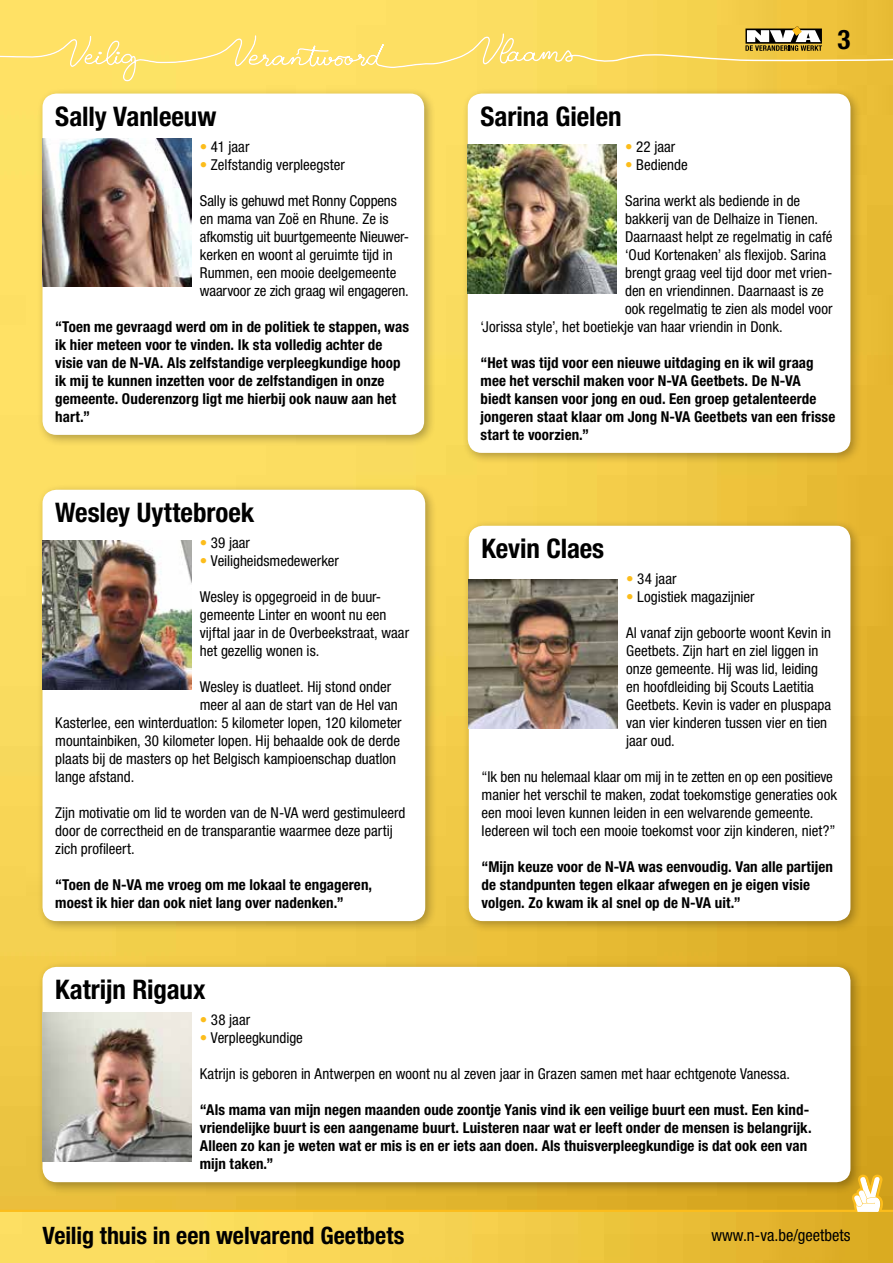
<style>
.page{position:relative;width:893px;height:1263px;background:#fff}
.page>*{position:absolute;margin:0;border:0;box-sizing:border-box;transform-origin:0 0}
.t1{font:700 condensed 27px "Helvetica Neue LT Std";letter-spacing:-.005em;color:#000}
.t2{font:700 condensed 24px "Helvetica Neue LT Std";letter-spacing:-.005em;color:#000}
.t3{font:condensed 16.5px "Helvetica Neue LT Std";color:#000}
.t4{font:condensed 15px/18px "Helvetica Neue LT Std";color:#000}
.t5{font:700 condensed 15px/18px "Helvetica Neue LT Std";letter-spacing:.005em;color:#000}
.s1{color:#fcbd1c}
</style>
<div class="page">
<img style="left:0;top:0;width:893px;height:1263px">
<svg style="left:0;top:26px;width:893px;height:56px;background:#f6d862"></svg>
<svg style="left:0;top:1174px;width:893px;height:38px;background:#e4b632"></svg>
<div style="left:37px;top:484px;width:400px;height:449px;background:#000;opacity:.3"></div>
<div style="left:43px;top:490px;width:382px;height:431px;background:#fff;border-radius:14px"></div>
<img style="left:43px;top:541px;width:148px;height:149px">
<div style="left:462px;top:88px;width:400px;height:377px;background:#000;opacity:.3"></div>
<div style="left:468px;top:94px;width:382px;height:359px;background:#fff;border-radius:14px"></div>
<img style="left:468px;top:145px;width:149px;height:148px">
<div style="left:463px;top:520px;width:399px;height:413px;background:#000;opacity:.3"></div>
<div style="left:469px;top:526px;width:381px;height:395px;background:#fff;border-radius:14px"></div>
<img style="left:469px;top:580px;width:149px;height:149px">
<div style="left:37px;top:88px;width:399px;height:359px;background:#000;opacity:.3"></div>
<div style="left:43px;top:94px;width:381px;height:341px;background:#fff;border-radius:14px"></div>
<img style="left:43px;top:138px;width:148px;height:149px">
<div style="left:37px;top:961px;width:826px;height:233px;background:#000;opacity:.3"></div>
<div style="left:43px;top:967px;width:807px;height:215px;background:#fff;border-radius:14px"></div>
<img style="left:43px;top:1012px;width:148px;height:149px">
<h1 class="t1" style="left:55px;top:100px;width:163px">Sally Vanleeuw</h1>
<p class="t4" style="left:200px;top:138px;width:51px"><span class="s1">•</span> 41 jaar</p>
<p class="t4" style="left:200px;top:156px;width:146px"><span class="s1">•</span> Zelfstandig verpleegster</p>
<p class="t4" style="left:200px;top:192px;width:211px">Sally is gehuwd met Ronny Coppens en mama van Zoë en Rhune. Ze is afkomstig uit buurtgemeente Nieuwer&shy;kerken en woont al geruimte tijd in Rummen, een mooie deelgemeente waarvoor ze zich graag wil engageren.</p>
<p class="t5" style="left:55px;top:318px;width:355px">“Toen me gevraagd werd om in de politiek te stappen, was ik hier meteen voor te vinden. Ik sta volledig achter de visie van de N-VA. Als zelfstandige verpleegkundige hoop ik mij te kunnen inzetten voor de zelfstandigen in onze gemeente. Ouderenzorg ligt me hierbij ook nauw aan het hart.”</p>
<h1 class="t1" style="left:55px;top:496px;width:201px">Wesley Uyttebroek</h1>
<p class="t4" style="left:200px;top:534px;width:52px"><span class="s1">•</span> 39 jaar</p>
<p class="t4" style="left:200px;top:552px;width:141px"><span class="s1">•</span> Veiligheidsmedewerker</p>
<p class="t4" style="left:200px;top:588px;width:211px">Wesley is opgegroeid in de buur&shy;gemeente Linter en woont nu een vijftal jaar in de Overbeekstraat, waar het gezellig wonen is.</p>
<p class="t4" style="left:200px;top:678px;width:193px">Wesley is duatleet. Hij stond onder</p>
<p class="t4" style="left:200px;top:696px;width:199px">meer al aan de start van de Hel van</p>
<p class="t4" style="left:55px;top:714px;width:348px">Kasterlee, een winterduatlon: 5 kilometer lopen, 120 kilometer</p>
<p class="t4" style="left:55px;top:732px;width:346px">mountainbiken, 30 kilometer lopen. Hij behaalde ook de derde</p>
<p class="t4" style="left:55px;top:750px;width:342px">plaats bij de masters op het Belgisch kampioenschap duatlon</p>
<p class="t4" style="left:55px;top:768px;width:81px">lange afstand.</p>
<p class="t4" style="left:55px;top:804px;width:352px">Zijn motivatie om lid te worden van de N-VA werd gestimuleerd door de correctheid en de transparantie waarmee deze partij zich profileert.</p>
<p class="t5" style="left:55px;top:876px;width:318px">“Toen de N-VA me vroeg om me lokaal te engageren, moest ik hier dan ook niet lang over nadenken.”</p>
<h1 class="t1" style="left:480px;top:100px;width:143px">Sarina Gielen</h1>
<h1 class="t1" style="left:837px;top:23px;width:14px">3</h1>
<p class="t4" style="left:625px;top:138px;width:52px"><span class="s1">•</span> 22 jaar</p>
<p class="t4" style="left:625px;top:156px;width:64px"><span class="s1">•</span> Bediende</p>
<p class="t4" style="left:625px;top:192px;width:177px">Sarina werkt als bediende in de</p>
<p class="t4" style="left:625px;top:210px;width:195px">bakkerij van de Delhaize in Tienen.</p>
<p class="t4" style="left:625px;top:228px;width:209px">Daarnaast helpt ze regelmatig in café</p>
<p class="t4" style="left:625px;top:246px;width:203px">‘Oud Kortenaken’ als flexijob. Sarina</p>
<p class="t4" style="left:625px;top:264px;width:209px">brengt graag veel tijd door met vrien-</p>
<p class="t4" style="left:625px;top:282px;width:200px">den en vriendinnen. Daarnaast is ze</p>
<p class="t4" style="left:625px;top:300px;width:209px">ook regelmatig te zien als model voor</p>
<p class="t4" style="left:480px;top:318px;width:304px">‘Jorissa style’, het boetiekje van haar vriendin in Donk.</p>
<p class="t5" style="left:480px;top:354px;width:356px">“Het was tijd voor een nieuwe uitdaging en ik wil graag mee het verschil maken voor N-VA Geetbets. De N-VA<br>biedt kansen voor jong en oud. Een groep getalenteerde jongeren staat klaar om Jong N-VA Geetbets van een frisse start te voorzien.”</p>
<h1 class="t1" style="left:482px;top:532px;width:124px">Kevin Claes</h1>
<p class="t4" style="left:626px;top:570px;width:52px"><span class="s1">•</span> 34 jaar</p>
<p class="t4" style="left:626px;top:588px;width:130px"><span class="s1">•</span> Logistiek magazijnier</p>
<p class="t4" style="left:626px;top:624px;width:206px">Al vanaf zijn geboorte woont Kevin in<br>Geetbets. Zijn hart en ziel liggen in onze gemeente. Hij was lid, leiding en hoofdleiding bij Scouts Laetitia<br>Geetbets. Kevin is vader en pluspapa van vier kinderen tussen vier en tien jaar oud.</p>
<p class="t4" style="left:482px;top:768px;width:357px">“Ik ben nu helemaal klaar om mij in te zetten en op een positieve manier het verschil te maken, zodat toekomstige generaties ook een mooi leven kunnen leiden in een welvarende gemeente.<br>Iedereen wil toch een mooie toekomst voor zijn kinderen, niet?”</p>
<p class="t5" style="left:482px;top:858px;width:353px">“Mijn keuze voor de N-VA was eenvoudig. Van alle partijen de standpunten tegen elkaar afwegen en je eigen visie volgen. Zo kwam ik al snel op de N-VA uit.”</p>
<h1 class="t1" style="left:55px;top:973px;width:152px">Katrijn Rigaux</h1>
<p class="t4" style="left:200px;top:1011px;width:52px"><span class="s1">•</span> 38 jaar</p>
<p class="t4" style="left:200px;top:1029px;width:105px"><span class="s1">•</span> Verpleegkundige</p>
<p class="t4" style="left:200px;top:1065px;width:592px">Katrijn is geboren in Antwerpen en woont nu al zeven jaar in Grazen samen met haar echtgenote Vanessa.</p>
<p class="t5" style="left:200px;top:1101px;width:613px">“Als mama van mijn negen maanden oude zoontje Yanis vind ik een veilige buurt een must. Een kind&shy;vriendelijke buurt is een aangename buurt. Luisteren naar wat er leeft onder de mensen is belangrijk.<br>Alleen zo kan je weten wat er mis is en er iets aan doen. Als thuisverpleegkundige is dat ook een van mijn taken.”</p>
<h2 class="t2" style="left:43px;top:1221px;width:363px">Veilig thuis in een welvarend Geetbets</h2>
<p class="t3" style="left:711px;top:1225px;width:140px">www.n-va.be/geetbets</p>
</div>
